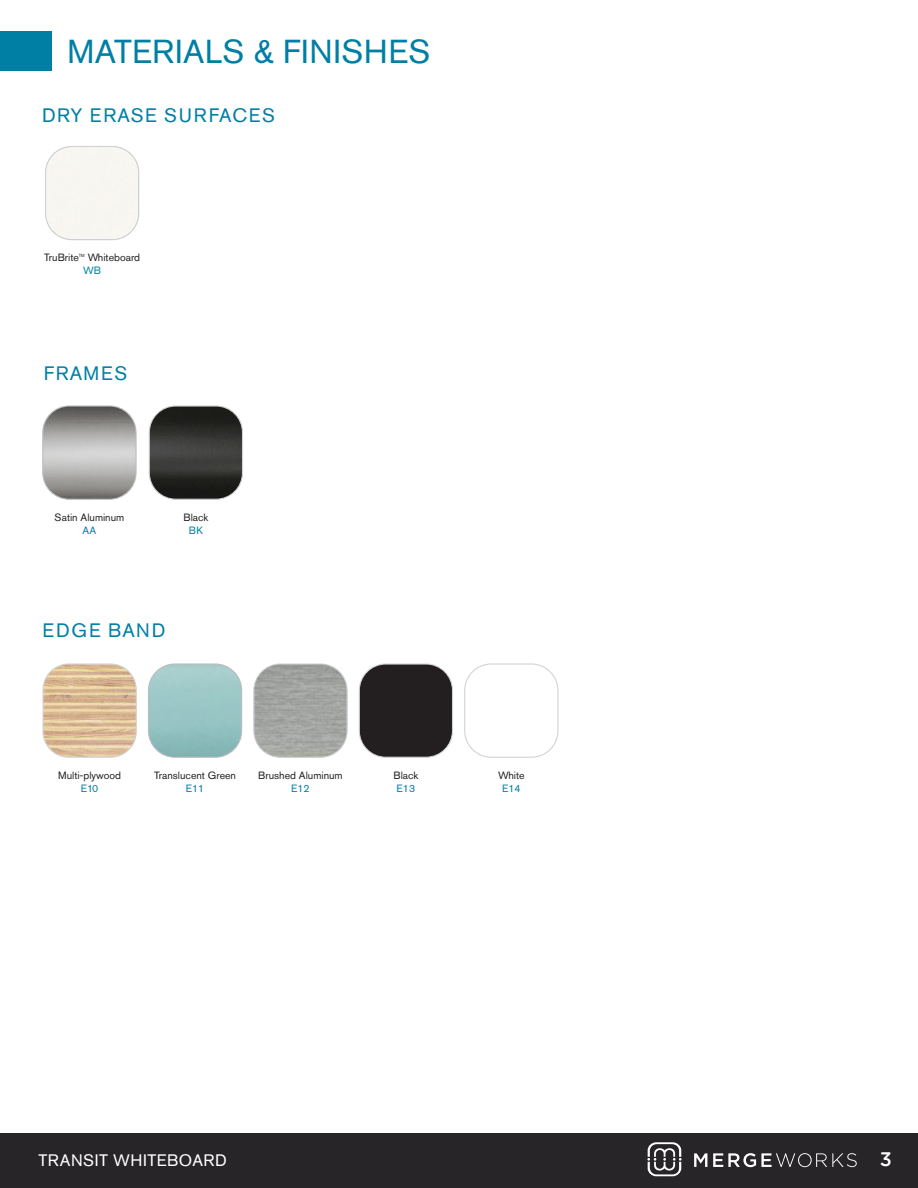
<style>
.page{position:relative;width:918px;height:1188px;background:#fff}
.page>*{position:absolute;margin:0;border:0;box-sizing:border-box;transform-origin:0 0}
.t1{font:33px "Akzidenz Grotesk Pro";letter-spacing:.015em;color:#007fa5}
.t2{font:500 19.5px "Gotham";color:#fff}
.t3{font:19.35px "Akzidenz Grotesk Pro";letter-spacing:.08em;color:#007fa5}
.t4{font:16.5px "Akzidenz Grotesk Pro";letter-spacing:.03em;color:#fff}
.t5{font:10.5px "Akzidenz Grotesk Pro";color:#231f20}
.t6{font:10.5px "Akzidenz Grotesk Pro";color:#007fa5}
.t7{font:4.35px "Akzidenz Grotesk Pro";color:#231f20}
</style>
<div class="page">
<div style="left:0;top:1134px;width:918px;height:54px;background:#272528"></div>
<svg style="left:694px;top:1153px;width:13px;height:14px"></svg>
<svg style="left:713px;top:1153px;width:144px;height:14px"></svg>
<svg style="left:647px;top:1142px;width:35px;height:34px"></svg>
<div style="left:0;top:31px;width:52px;height:40px;background:#007fa5"></div>
<img style="left:46px;top:146px;width:93px;height:94px">
<div style="left:45px;top:146px;width:94px;height:94px;border:1px solid #d1d2d4;border-radius:26px"></div>
<img style="left:44px;top:665px;width:91px;height:91px">
<div style="left:42px;top:663px;width:95px;height:95px;border:1px solid #d1d2d4;border-radius:26px"></div>
<img style="left:255px;top:665px;width:91px;height:91px">
<div style="left:253px;top:663px;width:95px;height:95px;border:1px solid #d1d2d4;border-radius:26px"></div>
<img style="left:148px;top:665px;width:94px;height:91px">
<div style="left:148px;top:663px;width:94px;height:95px;border:1px solid #bcbdc0;border-radius:26px"></div>
<div style="left:359px;top:664px;width:94px;height:93px;background:#231f20;border-radius:26px"></div>
<div style="left:359px;top:663px;width:94px;height:95px;border:1px solid #d1d2d4;border-radius:26px"></div>
<img style="left:149px;top:407px;width:92px;height:91px">
<div style="left:149px;top:405px;width:94px;height:95px;border:1px solid #d1d2d4;border-radius:26px"></div>
<img style="left:44px;top:407px;width:91px;height:91px">
<div style="left:42px;top:405px;width:95px;height:95px;border:1px solid #bcbdc0;border-radius:26px"></div>
<div style="left:464px;top:663px;width:94px;height:95px;border:1px solid #d1d2d4;border-radius:26px"></div>
<p class="t1" style="left:67px;top:31px;width:365px">MATERIALS &amp; FINISHES</p>
<p class="t3" style="left:42px;top:103px;width:234px">DRY ERASE SURFACES</p>
<p class="t5" style="left:44px;top:251px;width:36px">TruBrite</p>
<p class="t7" style="left:79px;top:253px;width:7px">TM</p>
<p class="t5" style="left:88px;top:251px;width:54px">Whiteboard</p>
<p class="t6" style="left:83px;top:264px;width:19px">WB</p>
<p class="t3" style="left:44px;top:360px;width:85px">FRAMES</p>
<p class="t5" style="left:55px;top:511px;width:71px">Satin Aluminum</p>
<p class="t6" style="left:83px;top:523px;width:15px">AA</p>
<p class="t5" style="left:184px;top:511px;width:26px">Black</p>
<p class="t6" style="left:189px;top:523px;width:16px">BK</p>
<p class="t3" style="left:43px;top:618px;width:124px">EDGE BAND</p>
<p class="t5" style="left:58px;top:769px;width:64px">Multi-plywood</p>
<p class="t6" style="left:81px;top:781px;width:19px">E10</p>
<p class="t5" style="left:154px;top:769px;width:84px">Translucent Green</p>
<p class="t6" style="left:186px;top:781px;width:20px">E11</p>
<p class="t5" style="left:258px;top:769px;width:86px">Brushed Aluminum</p>
<p class="t6" style="left:291px;top:781px;width:20px">E12</p>
<p class="t5" style="left:394px;top:769px;width:26px">Black</p>
<p class="t6" style="left:397px;top:781px;width:20px">E13</p>
<p class="t5" style="left:498px;top:769px;width:28px">White</p>
<p class="t6" style="left:502px;top:781px;width:20px">E14</p>
<h3 class="t4" style="left:38px;top:1150px;width:190px">TRANSIT WHITEBOARD</h3>
<h2 class="t2" style="left:880px;top:1148px;width:14px">3</h2>
</div>
